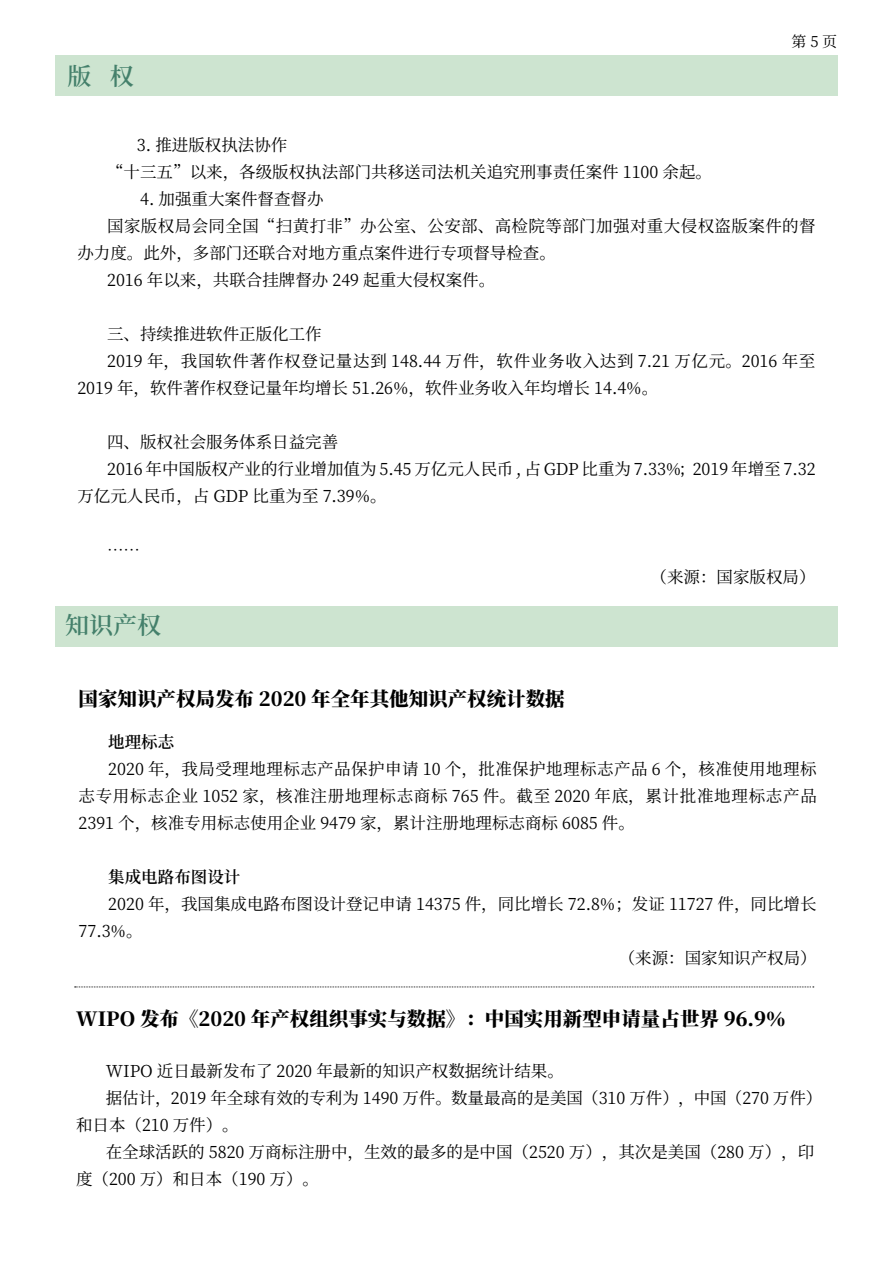
<style>
.page{position:relative;width:893px;height:1263px;background:#fff}
.page>*{position:absolute;margin:0;border:0;box-sizing:border-box;transform-origin:0 0}
.t1{font:600 24px "Source Han Serif CN";color:#44806b}
.t2{font:800 19.5px "Source Han Serif CN";color:#000}
.t3{font:16.5px/27px "Source Han Serif CN";color:#000;text-align:justify}
.t4{font:16.5px "Source Han Serif CN";letter-spacing:.045em;color:#000}
.t5{font:16.5px "Source Han Serif CN";letter-spacing:.025em;color:#000}
.t6{font:600 16.5px "Source Han Serif CN";color:#000}
.t7{font:15px "Source Han Serif CN";color:#000}
</style>
<div class="page">
<div style="left:55px;top:55px;width:782px;height:41px;background:#cde4d0"></div>
<div style="left:55px;top:606px;width:782px;height:40px;background:#cde4d0"></div>
<svg style="left:75px;top:986px;width:739px;height:1px"></svg>
<h1 class="t1" style="left:68px;top:63px;width:68px">版 权</h1>
<p class="t7" style="left:791px;top:33px;width:47px">第 5 页</p>
<p class="t3" style="left:137px;top:132px;width:152px">3. 推进版权执法协作</p>
<p class="t3" style="left:107px;top:159px;width:606px">“十三五”以来，各级版权执法部门共移送司法机关追究刑事责任案件 1100 余起。</p>
<p class="t3" style="left:107px;top:186px;width:218px">　　4. 加强重大案件督查督办</p>
<p class="t5" style="left:107px;top:217px;width:710px">国家版权局会同全国“扫黄打非”办公室、公安部、高检院等部门加强对重大侵权盗版案件的督</p>
<p class="t3" style="left:77px;top:240px;width:480px">办力度。此外，多部门还联合对地方重点案件进行专项督导检查。</p>
<p class="t3" style="left:107px;top:267px;width:390px">2016 年以来，共联合挂牌督办 249 起重大侵权案件。</p>
<p class="t3" style="left:107px;top:321px;width:216px">三、持续推进软件正版化工作</p>
<p class="t4" style="left:107px;top:352px;width:710px">2019 年，我国软件著作权登记量达到 148.44 万件，软件业务收入达到 7.21 万亿元。2016 年至</p>
<p class="t3" style="left:77px;top:375px;width:615px">2019 年，软件著作权登记量年均增长 51.26%，软件业务收入年均增长 14.4%。　　</p>
<p class="t3" style="left:107px;top:429px;width:233px">四、版权社会服务体系日益完善</p>
<p class="t3" style="left:107px;top:456px;width:710px">2016 年中国版权产业的行业增加值为 5.45 万亿元人民币 , 占 GDP 比重为 7.33%；2019 年增至 7.32</p>
<p class="t3" style="left:77px;top:483px;width:311px">万亿元人民币，占 GDP 比重为至 7.39%。</p>
<p class="t3" style="left:107px;top:537px;width:34px">……</p>
<h1 class="t1" style="left:65px;top:612px;width:97px">知识产权</h1>
<p class="t3" style="left:651px;top:564px;width:166px">（来源：国家版权局）</p>
<p class="t2" style="left:79px;top:687px;width:488px">国家知识产权局发布 2020 年全年其他知识产权统计数据</p>
<p class="t6" style="left:108px;top:732px;width:67px">地理标志</p>
<p class="t3" style="left:79px;top:756px;width:740px;text-indent:30px">2020 年，我局受理地理标志产品保护申请 10 个，批准保护地理标志产品 6 个，核准使用地理标志专用标志企业 1052 家，核准注册地理标志商标 765 件。截至 2020 年底，累计批准地理标志产品2391 个，核准专用标志使用企业 9479 家，累计注册地理标志商标 6085 件。</p>
<p class="t6" style="left:108px;top:867px;width:133px">集成电路布图设计</p>
<p class="t3" style="left:108px;top:891px;width:710px">2020 年，我国集成电路布图设计登记申请 14375 件，同比增长 72.8%；发证 11727 件，同比增长</p>
<p class="t3" style="left:79px;top:918px;width:65px">77.3%。</p>
<p class="t3" style="left:619px;top:945px;width:199px">（来源：国家知识产权局）</p>
<p class="t2" style="left:76px;top:1008px;width:711px">WIPO 发布《2020 年产权组织事实与数据》：中国实用新型申请量占世界 96.9％</p>
<p class="t3" style="left:106px;top:1058px;width:460px">WIPO 近日最新发布了 2020 年最新的知识产权数据统计结果。</p>
<p class="t3" style="left:106px;top:1085px;width:718px">据估计，2019 年全球有效的专利为 1490 万件。数量最高的是美国（310 万件），中国（270 万件）</p>
<p class="t3" style="left:76px;top:1112px;width:164px">和日本（210 万件）。</p>
<p class="t3" style="left:106px;top:1139px;width:710px">在全球活跃的 5820 万商标注册中，生效的最多的是中国（2520 万），其次是美国（280 万），印</p>
<p class="t3" style="left:76px;top:1166px;width:245px">度（200 万）和日本（190 万）。</p>
</div>
